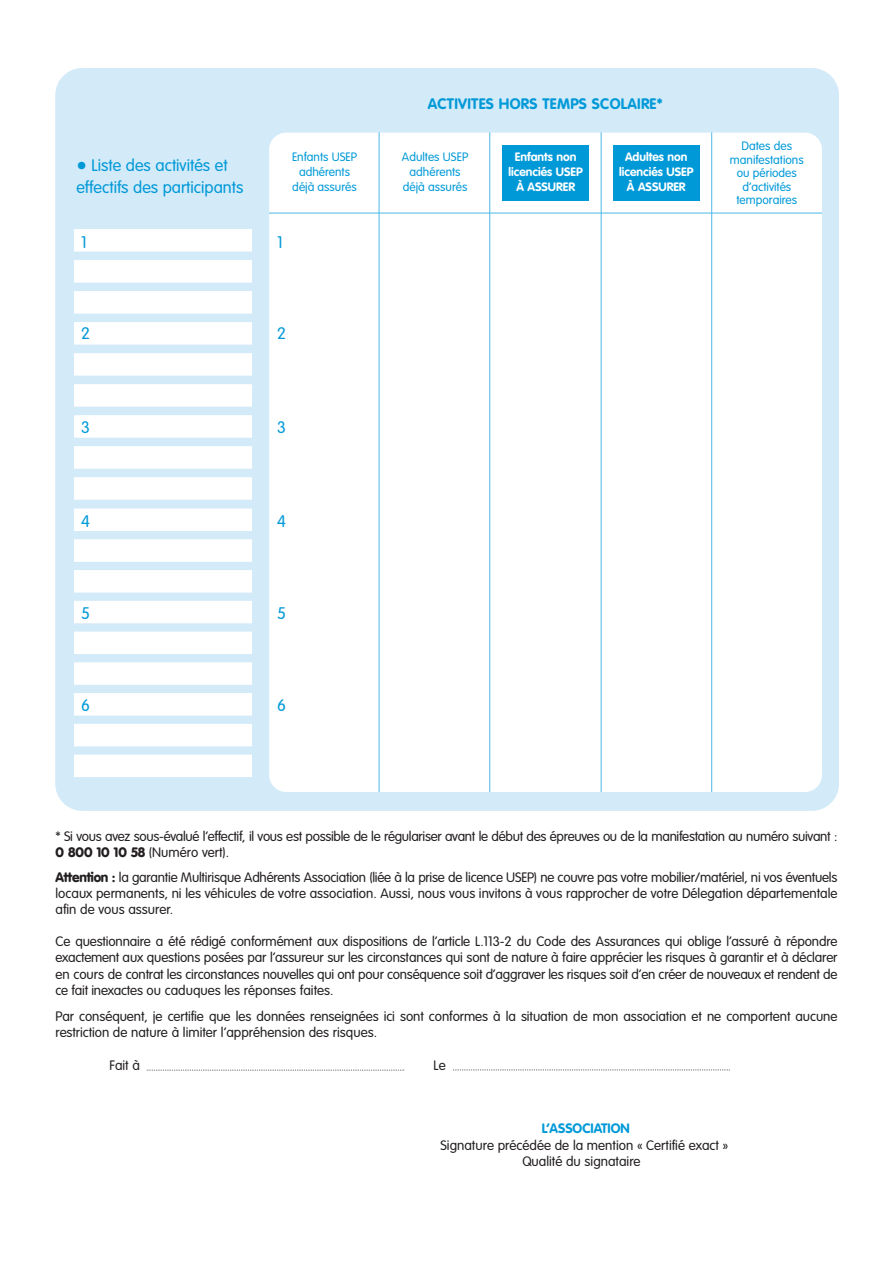
<style>
.page{position:relative;width:893px;height:1263px;background:#fff}
.page>*{position:absolute;margin:0;border:0;box-sizing:border-box;transform-origin:0 0}
.t1{font:300 16.5px/21.8px "VAG Rounded";color:#0099d8}
.t2{font:700 15px "VAG Rounded";letter-spacing:.015em;color:#0099d8}
.t3{font:300 13.5px/16.5px "VAG Rounded";letter-spacing:-.005em;color:#231f20}
.t4{font:700 13.5px "VAG Rounded";color:#0099d8}
.t5{font:300 12px/15px "VAG Rounded";color:#0099d8;text-align:center}
.t6{font:700 12px/15px "VAG Rounded";color:#fff;text-align:center}
.s1{font-size:21px}
.s2{font-weight:900}
</style>
<div class="page">
<div style="left:55px;top:68px;width:784px;height:743px;background:#d3eaf8;border-radius:27px"></div>
<div style="left:269px;top:133px;width:553px;height:659px;background:#fff;border-radius:17px"></div>
<hr style="left:269px;top:213px;width:553px;height:1px;background:#4bb8e5">
<hr style="left:379px;top:132px;width:1px;height:660px;background:#4bb8e5">
<hr style="left:489px;top:132px;width:1px;height:660px;background:#4bb8e5">
<hr style="left:601px;top:132px;width:1px;height:660px;background:#4bb8e5">
<hr style="left:711px;top:132px;width:1px;height:660px;background:#4bb8e5">
<div style="left:74px;top:229px;width:178px;height:23px;background:#fff"></div>
<div style="left:74px;top:260px;width:178px;height:23px;background:#fff"></div>
<div style="left:74px;top:291px;width:178px;height:23px;background:#fff"></div>
<div style="left:74px;top:322px;width:178px;height:23px;background:#fff"></div>
<div style="left:74px;top:353px;width:178px;height:23px;background:#fff"></div>
<div style="left:74px;top:384px;width:178px;height:23px;background:#fff"></div>
<div style="left:74px;top:415px;width:178px;height:23px;background:#fff"></div>
<div style="left:74px;top:446px;width:178px;height:23px;background:#fff"></div>
<div style="left:74px;top:477px;width:178px;height:23px;background:#fff"></div>
<div style="left:74px;top:508px;width:178px;height:23px;background:#fff"></div>
<div style="left:74px;top:539px;width:178px;height:23px;background:#fff"></div>
<div style="left:74px;top:570px;width:178px;height:22px;background:#fff"></div>
<div style="left:74px;top:601px;width:178px;height:22px;background:#fff"></div>
<div style="left:74px;top:631px;width:178px;height:23px;background:#fff"></div>
<div style="left:74px;top:662px;width:178px;height:23px;background:#fff"></div>
<div style="left:74px;top:693px;width:178px;height:22px;background:#fff"></div>
<div style="left:74px;top:724px;width:178px;height:22px;background:#fff"></div>
<div style="left:74px;top:754px;width:178px;height:23px;background:#fff"></div>
<svg style="left:147px;top:1070px;width:257px;height:1px"></svg>
<svg style="left:453px;top:1069px;width:277px;height:1px"></svg>
<div style="left:502px;top:145px;width:87px;height:55px;background:#0099d8"></div>
<div style="left:613px;top:145px;width:87px;height:55px;background:#0099d8"></div>
<p class="t2" style="left:428px;top:97px;width:236px">ACTIVITES HORS TEMPS SCOLAIRE*</p>
<p class="t1" style="left:76px;top:156px;width:169px"><span class="s1">•</span> Liste des activités et effectifs des participants</p>
<p class="t1" style="left:81px;top:232px;width:7px">1</p>
<p class="t5" style="left:292px;top:150px;width:67px">Enfants USEP adhérents déjà assurés</p>
<p class="t5" style="left:402px;top:150px;width:68px">Adultes USEP adhérents déjà assurés</p>
<p class="t5" style="left:730px;top:140px;width:75px;line-height:13.5px">Dates des manifestations ou périodes d’activités temporaires</p>
<p class="t6" style="left:509px;top:150px;width:76px">Enfants non licenciés USEP<br>À ASSURER</p>
<p class="t6" style="left:619px;top:150px;width:76px">Adultes non licenciés USEP<br>À ASSURER</p>
<p class="t1" style="left:277px;top:232px;width:7px">1</p>
<p class="t1" style="left:81px;top:324px;width:10px">2</p>
<p class="t1" style="left:277px;top:324px;width:10px">2</p>
<p class="t1" style="left:81px;top:417px;width:10px">3</p>
<p class="t1" style="left:277px;top:417px;width:10px">3</p>
<p class="t1" style="left:81px;top:511px;width:10px">4</p>
<p class="t1" style="left:277px;top:511px;width:10px">4</p>
<p class="t1" style="left:81px;top:603px;width:10px">5</p>
<p class="t1" style="left:277px;top:603px;width:10px">5</p>
<p class="t1" style="left:81px;top:695px;width:10px">6</p>
<p class="t1" style="left:277px;top:695px;width:10px">6</p>
<p class="t3" style="left:56px;top:829px;width:783px">* Si vous avez sous-évalué l’effectif, il vous est possible de le régulariser avant le début des épreuves ou de la manifestation au numéro suivant :<br><span class="s2">0 800 10 10 58</span> (Numéro vert).</p>
<p class="t3" style="left:56px;top:870px;width:783px;text-align:justify"><span class="s2">Attention :</span> la garantie Multirisque Adhérents Association (liée à la prise de licence USEP) ne couvre pas votre mobilier/matériel, ni vos éventuels locaux permanents, ni les véhicules de votre association. Aussi, nous vous invitons à vous rapprocher de votre Délegation départementale afin de vous assurer.</p>
<p class="t3" style="left:55px;top:934px;width:783px;text-align:justify">Ce questionnaire a été rédigé conformément aux dispositions de l’article L.113-2 du Code des Assurances qui oblige l’assuré à répondre exactement aux questions posées par l’assureur sur les circonstances qui sont de nature à faire apprécier les risques à garantir et à déclarer en cours de contrat les circonstances nouvelles qui ont pour conséquence soit d’aggraver les risques soit d’en créer de nouveaux et rendent de ce fait inexactes ou caduques les réponses faites.</p>
<p class="t3" style="left:55px;top:1009px;width:783px">Par conséquent, je certifie que les données renseignées ici sont conformes à la situation de mon association et ne comportent aucune restriction de nature à limiter l’appréhension des risques.</p>
<p class="t3" style="left:109px;top:1058px;width:32px">Fait à</p>
<p class="t3" style="left:434px;top:1058px;width:14px">Le</p>
<p class="t4" style="left:542px;top:1123px;width:89px">L’ASSOCIATION</p>
<p class="t3" style="left:440px;top:1138px;width:289px;text-align:center">Signature précédée de la mention « Certifié exact »<br>Qualité du signataire</p>
</div>
